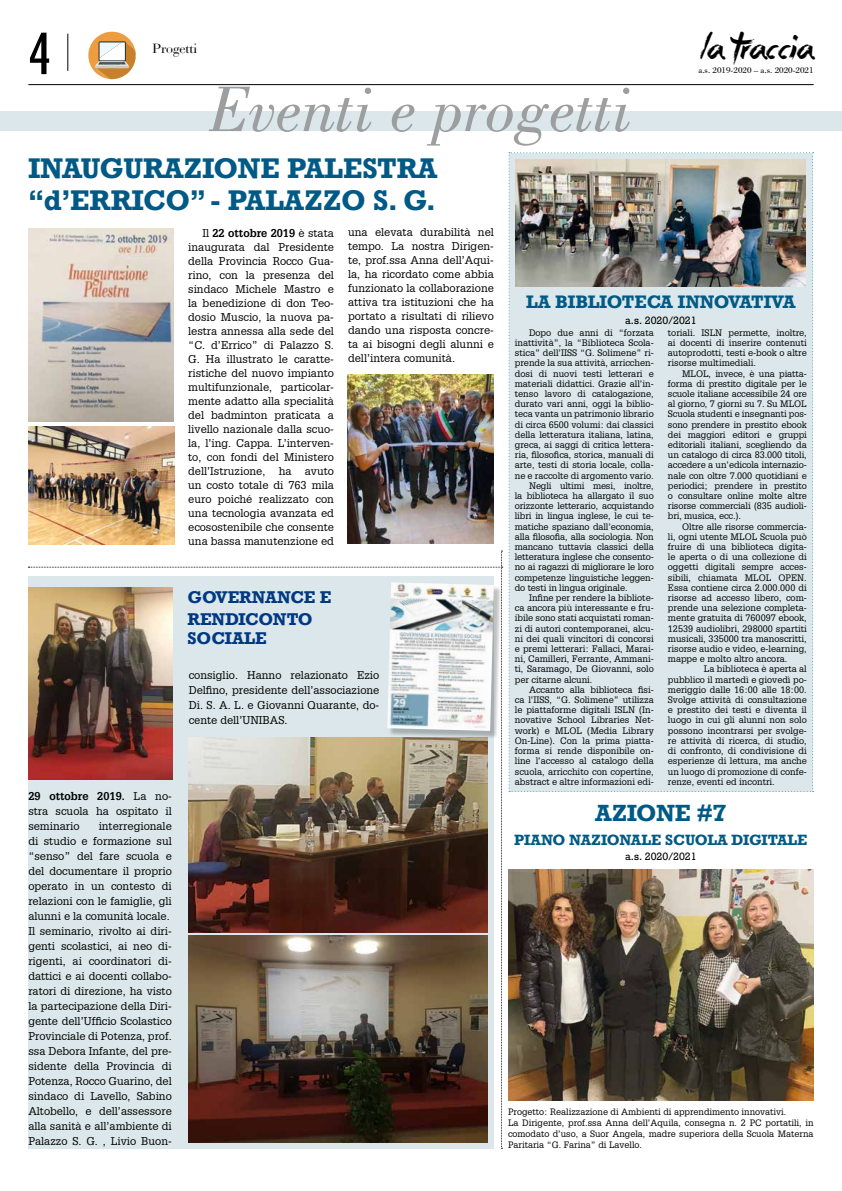
<style>
.page{position:relative;width:842px;height:1191px;background:#fff}
.page>*{position:absolute;margin:0;border:0;box-sizing:border-box;transform-origin:0 0}
.t1{font:italic 68px "Bodoni BT";color:#9c9e9f}
.t2{font:500 condensed 55px "Futura";color:#000}
.t3{font:40px "Sticky Things";color:#000}
.t4{font:700 26.7px/32.1px "Rockwell";color:#005a85}
.t5{font:700 22px "Rockwell";color:#005a85}
.t6{font:700 17px "Rockwell";letter-spacing:-.02em;color:#005a85}
.t7{font:700 16px/22px "Rockwell";color:#003882}
.t8{font:700 14px "Rockwell";letter-spacing:-.005em;color:#005a85}
.t9{font:14px "Bodoni";color:#000}
.t10{font:11px/14px "Glypha LT";color:#000;text-align:justify}
.t11{font:700 11px "Glypha LT Pro";color:#000}
.t12{font:10px "Rockwell";color:#000}
.t13{font:9.1px/10.2px "Glypha LT";color:#000;text-align:justify}
.t14{font:9px/11px "Glypha LT";color:#000}
.t15{font:9px "Bodoni BT";color:#000}
.s1{font-family:"Glypha LT";font-weight:400}
</style>
<div class="page">
<hr style="left:68px;top:34px;width:1px;height:37px;background:#000">
<hr style="left:28px;top:84px;width:786px;height:1px;background:#000">
<div style="left:0;top:111px;width:842px;height:20px;background:#dbe7ea"></div>
<img style="left:28px;top:152px;width:786px;height:997px">
<div style="left:388px;top:583px;width:114px;height:156px;background:#000;opacity:.25"></div>
<img style="left:387px;top:582px;width:107px;height:149px">
<img style="left:189px;top:737px;width:298px;height:195px">
<img style="left:189px;top:935px;width:298px;height:207px">
<img style="left:28px;top:588px;width:144px;height:192px">
<img style="left:516px;top:160px;width:290px;height:126px">
<svg style="left:88px;top:31px;width:48px;height:49px"></svg>
<h2 class="t2" style="left:28px;top:19px;width:24px">4</h2>
<h3 class="t9" style="left:153px;top:41px;width:46px">Progetti</h3>
<h1 class="t1" style="left:210px;top:68px;width:424px">Eventi e progetti</h1>
<h3 class="t4" style="left:28px;top:151px;width:411px">INAUGURAZIONE PALESTRA “d’ERRICO” - PALAZZO S. G.</h3>
<h3 class="t3" style="left:701px;top:32px;width:114px">La traccia</h3>
<p class="t15" style="left:698px;top:65px;width:117px">a.s. 2019-2020 – a.s. 2020-2021</p>
<p class="t11" style="left:28px;top:789px;width:145px">29 ottobre 2019. <span class="s1">La no-</span></p>
<p class="t10" style="left:28px;top:803px;width:145px;line-height:15px">stra scuola ha ospitato il seminario</p>
<p class="t10" style="left:28px;top:818px;width:145px;line-height:15px;text-align:left;text-indent:70px">interregionale di studio e formazione sul “senso” del fare scuola e del documentare il proprio operato in un contesto di relazioni con le famiglie, gli alunni e la comunità locale.<br>Il seminario, rivolto ai diri&shy;genti scolastici, ai neo di&shy;rigenti, ai coordinatori di&shy;dattici e ai docenti collabo&shy;ratori di direzione, ha visto la partecipazione della Diri&shy;gente dell’Ufficio Scolastico<br>Provinciale di Potenza, prof. ssa Debora Infante, del pre&shy;sidente della Provincia di<br>Potenza, Rocco Guarino, del sindaco di Lavello, Sabino<br>Altobello, e dell’assessore alla sanità e all’ambiente di<br>Palazzo S. G. , Livio Buon-</p>
<p class="t11" style="left:202px;top:226px;width:133px"><span class="s1">Il</span> 22 ottobre 2019 <span class="s1">è stata</span></p>
<p class="t10" style="left:188px;top:240px;width:147px">inaugurata dal Presidente della Provincia Rocco Gua&shy;rino, con la presenza del sindaco Michele Mastro e la benedizione di don Teo&shy;dosio Muscio, la nuova pa&shy;lestra annessa alla sede del “C. d’Errico” di Palazzo S.<br>G. Ha illustrato le caratte&shy;ristiche del nuovo impianto multifunzionale, particolar&shy;mente adatto alla specialità del badminton praticata a livello nazionale dalla scuo&shy;la, l’ing. Cappa. L’interven&shy;to, con fondi del Ministero dell’Istruzione, ha avuto un costo totale di 763 mila euro poiché realizzato con una tecnologia avanzata ed ecosostenibile che consente una bassa manutenzione ed</p>
<p class="t10" style="left:348px;top:225px;width:147px">una elevata durabilità nel tempo. La nostra Dirigen&shy;te, prof.ssa Anna dell’Aqui&shy;la, ha ricordato come abbia funzionato la collaborazione attiva tra istituzioni che ha portato a risultati di rilievo dando una risposta concre&shy;ta ai bisogni degli alunni e dell’intera comunità.</p>
<h3 class="t7" style="left:187px;top:585px;width:145px">GOVERNANCE E<br>RENDICONTO</h3>
<h3 class="t7" style="left:187px;top:627px;width:81px">SOCIALE</h3>
<p class="t10" style="left:189px;top:667px;width:192px;line-height:15px">consiglio. Hanno relazionato Ezio Delfino, presidente dell’associazione Di. S. A. L. e Giovanni Quarante, do&shy;cente dell’UNIBAS.</p>
<h3 class="t6" style="left:526px;top:291px;width:271px">LA BIBLIOTECA INNOVATIVA</h3>
<p class="t12" style="left:625px;top:314px;width:73px">a.s. 2020/2021</p>
<p class="t13" style="left:529px;top:327px;width:126px">Dopo due anni di “forzata</p>
<p class="t13" style="left:515px;top:337px;width:140px">inattività”, la “Biblioteca Scola-</p>
<p class="t13" style="left:515px;top:347px;width:140px">stica” dell’IISS “G. Solimene” ri-</p>
<p class="t13" style="left:515px;top:358px;width:140px">prende la sua attività, arricchen-</p>
<p class="t13" style="left:515px;top:368px;width:140px">dosi di nuovi testi letterari e</p>
<p class="t13" style="left:515px;top:378px;width:140px">materiali didattici. Grazie all’in-</p>
<p class="t13" style="left:515px;top:388px;width:140px">tenso lavoro di catalogazione,</p>
<p class="t13" style="left:515px;top:398px;width:140px">durato vari anni, oggi la biblio-</p>
<p class="t13" style="left:515px;top:409px;width:140px">teca vanta un patrimonio librario</p>
<p class="t13" style="left:515px;top:419px;width:140px">di circa 6500 volumi: dai classici</p>
<p class="t13" style="left:515px;top:429px;width:140px">della letteratura italiana, latina,</p>
<p class="t13" style="left:515px;top:439px;width:140px">greca, ai saggi di critica lettera-</p>
<p class="t13" style="left:515px;top:449px;width:140px">ria, filosofica, storica, manuali di</p>
<p class="t13" style="left:515px;top:460px;width:140px">arte, testi di storia locale, colla-</p>
<p class="t13" style="left:515px;top:470px;width:140px">ne e raccolte di argomento vario.</p>
<p class="t13" style="left:529px;top:480px;width:126px">Negli ultimi mesi, inoltre,</p>
<p class="t13" style="left:515px;top:490px;width:140px">la biblioteca ha allargato il suo</p>
<p class="t13" style="left:515px;top:500px;width:140px">orizzonte letterario, acquistando</p>
<p class="t13" style="left:515px;top:511px;width:140px">libri in lingua inglese, le cui te-</p>
<p class="t13" style="left:515px;top:521px;width:140px">matiche spaziano dall’economia,</p>
<p class="t13" style="left:515px;top:531px;width:140px">alla filosofia, alla sociologia. Non</p>
<p class="t13" style="left:515px;top:541px;width:140px">mancano tuttavia classici della</p>
<p class="t13" style="left:515px;top:551px;width:140px">letteratura inglese che consento-</p>
<p class="t13" style="left:515px;top:562px;width:140px">no ai ragazzi di migliorare le loro</p>
<p class="t13" style="left:515px;top:572px;width:140px">competenze linguistiche leggen-</p>
<p class="t13" style="left:515px;top:582px;width:114px">do testi in lingua originale.</p>
<p class="t13" style="left:529px;top:592px;width:126px">Infine per rendere la bibliote-</p>
<p class="t13" style="left:515px;top:602px;width:140px">ca ancora più interessante e fru-</p>
<p class="t13" style="left:515px;top:613px;width:140px">ibile sono stati acquistati roman-</p>
<p class="t13" style="left:515px;top:623px;width:140px">zi di autori contemporanei, alcu-</p>
<p class="t13" style="left:515px;top:633px;width:140px">ni dei quali vincitori di concorsi</p>
<p class="t13" style="left:515px;top:643px;width:140px">e premi letterari: Fallaci, Marai-</p>
<p class="t13" style="left:515px;top:653px;width:140px">ni, Camilleri, Ferrante, Ammani-</p>
<p class="t13" style="left:515px;top:664px;width:140px">ti, Saramago, De Giovanni, solo</p>
<p class="t13" style="left:515px;top:674px;width:79px">per citarne alcuni.</p>
<p class="t13" style="left:529px;top:684px;width:126px">Accanto alla biblioteca fisi-</p>
<p class="t13" style="left:515px;top:694px;width:140px">ca l’IISS, “G. Solimene” utilizza</p>
<p class="t13" style="left:515px;top:704px;width:140px">le piattaforme digitali ISLN (In-</p>
<p class="t13" style="left:515px;top:715px;width:140px">novative School Libraries Net-</p>
<p class="t13" style="left:515px;top:725px;width:140px">work) e MLOL (Media Library</p>
<p class="t13" style="left:515px;top:735px;width:140px">On-Line). Con la prima piatta-</p>
<p class="t13" style="left:515px;top:745px;width:140px">forma si rende disponibile on-</p>
<p class="t13" style="left:515px;top:755px;width:140px">line l’accesso al catalogo della</p>
<p class="t13" style="left:515px;top:766px;width:140px">scuola, arricchito con copertine,</p>
<p class="t13" style="left:515px;top:776px;width:140px">abstract e altre informazioni edi-</p>
<p class="t13" style="left:668px;top:327px;width:140px">toriali. ISLN permette, inoltre, ai docenti di inserire contenuti autoprodotti, testi e-book o altre risorse multimediali.</p>
<p class="t13" style="left:668px;top:368px;width:140px;text-indent:14px">MLOL, invece, è una piatta&shy;forma di prestito digitale per le scuole italiane accessibile 24 ore al giorno, 7 giorni su 7. Su MLOL Scuola studenti e insegnanti pos&shy;sono prendere in prestito ebook dei maggiori editori e gruppi editoriali italiani, scegliendo da un catalogo di circa 83.000 titoli, accedere a un’edicola internazio&shy;nale con oltre 7.000 quotidiani e periodici; prendere in prestito o consultare online molte altre risorse commerciali (835 audioli&shy;bri, musica, ecc.).</p>
<p class="t13" style="left:668px;top:521px;width:140px;text-indent:14px">Oltre alle risorse commercia&shy;li, ogni utente MLOL Scuola può fruire di una biblioteca digita&shy;le aperta o di una collezione di oggetti digitali sempre acces&shy;sibili, chiamata MLOL OPEN.<br>Essa contiene circa 2.000.000 di risorse ad accesso libero, com&shy;prende una selezione completa&shy;mente gratuita di 760097 ebook, 12539 audiolibri, 298000 spartiti musicali, 335000 tra manoscritti, risorse audio e video, e-learning, mappe e molto altro ancora.</p>
<p class="t13" style="left:668px;top:664px;width:140px;text-indent:36px">La biblioteca è aperta al pubblico il martedì e giovedì po&shy;meriggio dalle 16:00 alle 18:00.<br>Svolge attività di consultazione e prestito dei testi e diventa il luogo in cui gli alunni non solo possono incontrarsi per svolge&shy;re attività di ricerca, di studio, di confronto, di condivisione di esperienze di lettura, ma anche un luogo di promozione di confe&shy;renze, eventi ed incontri.</p>
<h3 class="t5" style="left:595px;top:799px;width:133px">AZIONE #7</h3>
<h3 class="t8" style="left:514px;top:831px;width:295px">PIANO NAZIONALE SCUOLA DIGITALE</h3>
<p class="t12" style="left:625px;top:849px;width:73px">a.s. 2020/2021</p>
<p class="t14" style="left:508px;top:1106px;width:307px">Progetto: Realizzazione di Ambienti di apprendimento innovativi.<br>La Dirigente, prof.ssa Anna dell’Aquila, consegna n. 2 PC portatili, in comodato d’uso, a Suor Angela, madre superiora della Scuola Materna Paritaria “G. Farina” di Lavello.</p>
</div>
